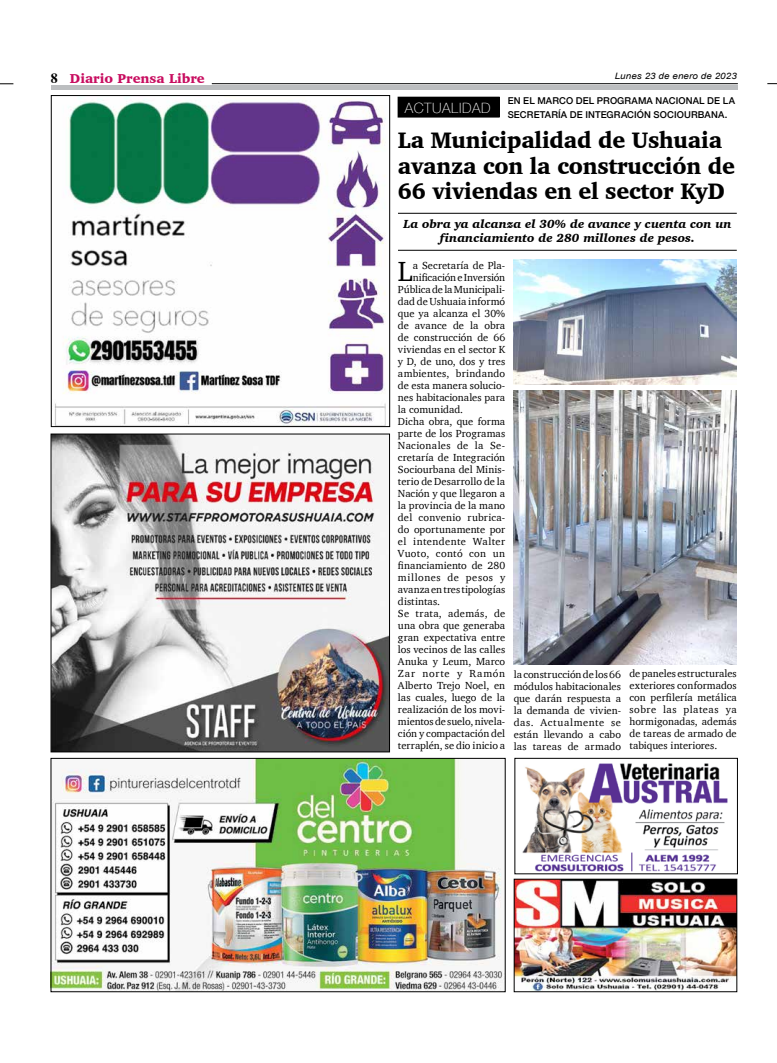
<style>
.page{position:relative;width:777px;height:1063px;background:#fff}
.page>*{position:absolute;margin:0;border:0;box-sizing:border-box;transform-origin:0 0}
.t1{font:28.4px "Charter";color:#000}
.t2{font:900 23px/25.4px "Charter";letter-spacing:-.01em;color:#000;scale:.95 1}
.t3{font:100 14.2px "Helvetica Neue";letter-spacing:.055em;color:#fff}
.t4{font:900 13.2px "Charter";color:#c80c5f}
.t5{font:italic 900 12px/14px "Charter";letter-spacing:.005em;color:#000;text-align:center}
.t6{font:10.5px/12px "Charter";letter-spacing:.005em;color:#000;text-align:justify}
.t7{font:10.5px "Charter";letter-spacing:.025em;color:#000}
.t8{font:10.5px "Charter";letter-spacing:-.015em;color:#000}
.t9{font:10.5px "Charter";letter-spacing:.035em;color:#000}
.t10{font:10.5px "Charter";letter-spacing:.03em;color:#000}
.t11{font:10.5px "Charter";letter-spacing:.055em;color:#000}
.t12{font:10.5px "Charter";letter-spacing:.065em;color:#000}
.t13{font:500 9.5px/13.3px "Helvetica Neue";letter-spacing:.01em;color:#000}
.t14{font:italic 8.8px "Arial";letter-spacing:.01em;color:#000;scale:1.11 1}
.s1{font-family:"Times";font-weight:700;font-size:14px;color:#000}
</style>
<div class="page">
<hr style="left:212px;top:83px;width:526px;height:1px;background:#000">
<svg style="left:0;top:84px;width:13px;height:1px"></svg>
<div style="left:51px;top:85px;width:686px;height:5px;background:#bcbec0"></div>
<img style="left:53px;top:436px;width:335px;height:314px">
<div style="left:51px;top:434px;width:339px;height:318px;border:1px solid #000"></div>
<img style="left:516px;top:881px;width:219px;height:109px">
<div style="left:514px;top:879px;width:223px;height:113px;border:1px solid #000"></div>
<img style="left:53px;top:760px;width:450px;height:230px">
<div style="left:51px;top:758px;width:454px;height:234px;border:1px solid #000"></div>
<img style="left:522px;top:763px;width:206px;height:109px">
<div style="left:514px;top:758px;width:223px;height:116px;border:1px solid #000"></div>
<img style="left:54px;top:97px;width:332px;height:328px">
<div style="left:51px;top:95px;width:339px;height:332px;border:1px solid #000"></div>
<div style="left:398px;top:97px;width:101px;height:20px;background:#000"></div>
<hr style="left:398px;top:213px;width:339px;height:1px;background:#000">
<hr style="left:398px;top:250px;width:339px;height:1px;background:#000">
<img style="left:514px;top:259px;width:223px;height:125px">
<img style="left:514px;top:390px;width:223px;height:274px">
<p class="t4" style="left:51px;top:70px;width:155px"><span class="s1">8</span> Diario Prensa Libre</p>
<p class="t14" style="left:615px;top:70px;width:111px">Lunes 23 de enero de 2023</p>
<p class="t13" style="left:508px;top:93px;width:229px">EN EL MARCO DEL PROGRAMA NACIONAL DE LA<br>SECRETARÍA DE INTEGRACIÓN SOCIOURBANA.</p>
<h3 class="t3" style="left:405px;top:97px;width:87px">ACTUALIDAD</h3>
<h2 class="t2" style="left:398px;top:127px;width:356px">La Municipalidad de Ushuaia avanza con la construcción de<br>66 viviendas en el sector KyD</h2>
<p class="t5" style="left:403px;top:217px;width:330px">La obra ya alcanza el 30% de avance y cuenta con un financiamiento de 280 millones de pesos.</p>
<h1 class="t1" style="left:398px;top:247px;width:16px">L</h1>
<p class="t6" style="left:413px;top:260px;width:94px">a Secretaría de Pla-</p>
<p class="t8" style="left:413px;top:269px;width:94px">nificación e Inversión</p>
<p class="t6" style="left:398px;top:284px;width:109px">Pública de la Municipali-</p>
<p class="t6" style="left:398px;top:296px;width:109px">dad de Ushuaia informó</p>
<p class="t6" style="left:398px;top:308px;width:109px">que ya alcanza el 30%</p>
<p class="t6" style="left:398px;top:320px;width:109px">de avance de la obra</p>
<p class="t6" style="left:398px;top:332px;width:109px">de construcción de 66</p>
<p class="t6" style="left:398px;top:344px;width:109px">viviendas en el sector K</p>
<p class="t6" style="left:398px;top:356px;width:109px">y D, de uno, dos y tres</p>
<p class="t6" style="left:398px;top:368px;width:109px">ambientes, brindando</p>
<p class="t6" style="left:398px;top:380px;width:109px">de esta manera solucio-</p>
<p class="t6" style="left:398px;top:392px;width:109px">nes habitacionales para</p>
<p class="t6" style="left:398px;top:404px;width:67px">la comunidad.</p>
<p class="t6" style="left:398px;top:416px;width:109px">Dicha obra, que forma</p>
<p class="t6" style="left:398px;top:428px;width:109px">parte de los Programas</p>
<p class="t7" style="left:398px;top:437px;width:109px">Nacionales de la Se-</p>
<p class="t6" style="left:398px;top:452px;width:109px">cretaría de Integración</p>
<p class="t6" style="left:398px;top:464px;width:109px">Sociourbana del Minis-</p>
<p class="t6" style="left:398px;top:476px;width:109px">terio de Desarrollo de la</p>
<p class="t6" style="left:398px;top:488px;width:109px">Nación y que llegaron a</p>
<p class="t6" style="left:398px;top:500px;width:109px">la provincia de la mano</p>
<p class="t6" style="left:398px;top:512px;width:109px">del convenio rubrica-</p>
<p class="t6" style="left:398px;top:524px;width:109px">do oportunamente por</p>
<p class="t9" style="left:398px;top:533px;width:109px">el intendente Walter</p>
<p class="t7" style="left:398px;top:545px;width:109px">Vuoto, contó con un</p>
<p class="t6" style="left:398px;top:560px;width:109px">financiamiento de 280</p>
<p class="t11" style="left:398px;top:569px;width:109px">millones de pesos y</p>
<p class="t6" style="left:398px;top:584px;width:109px">avanza en tres tipologías</p>
<p class="t6" style="left:398px;top:596px;width:44px">distintas.</p>
<p class="t10" style="left:398px;top:605px;width:109px">Se trata, además, de</p>
<p class="t6" style="left:398px;top:620px;width:109px">una obra que generaba</p>
<p class="t6" style="left:398px;top:632px;width:109px">gran expectativa entre</p>
<p class="t6" style="left:398px;top:644px;width:109px">los vecinos de las calles</p>
<p class="t6" style="left:398px;top:656px;width:109px">Anuka y Leum, Marco</p>
<p class="t12" style="left:398px;top:665px;width:109px">Zar norte y Ramón</p>
<p class="t6" style="left:398px;top:680px;width:109px">Alberto Trejo Noel, en</p>
<p class="t6" style="left:398px;top:692px;width:109px">las cuales, luego de la</p>
<p class="t6" style="left:398px;top:704px;width:109px">realización de los movi-</p>
<p class="t6" style="left:398px;top:716px;width:109px">mientos de suelo, nivela-</p>
<p class="t6" style="left:398px;top:728px;width:109px">ción y compactación del</p>
<p class="t6" style="left:398px;top:740px;width:109px">terraplén, se dio inicio a</p>
<p class="t6" style="left:514px;top:668px;width:109px">la construcción de los 66 módulos habitacionales que darán respuesta a la demanda de vivien&shy;das. Actualmente se están llevando a cabo las tareas de armado</p>
<p class="t6" style="left:629px;top:668px;width:109px">de paneles estructurales exteriores conformados con perfilería metálica sobre las plateas ya hormigonadas, además de tareas de armado de tabiques interiores.</p>
</div>
